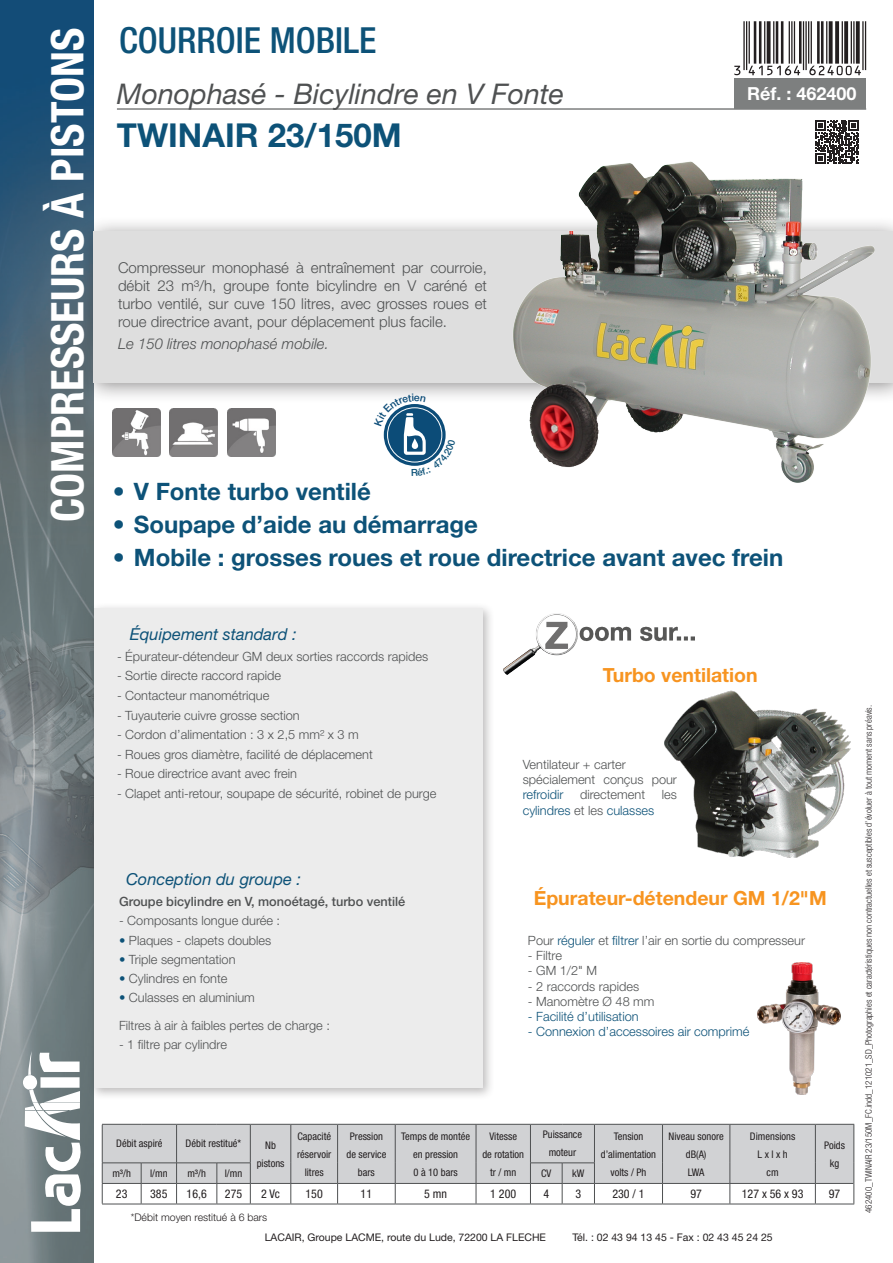
<style>
.page{position:relative;width:893px;height:1263px;background:#fff}
.page>*{position:absolute;margin:0;border:0;box-sizing:border-box;transform-origin:0 0}
.t1{font:700 condensed 45px "Helvetica Neue LT Std";color:#fff}
.t2{font:500 condensed 36px "Helvetica Neue LT Std";color:#0d5278}
.t3{font:700 33px "Helvetica Neue LT Std";color:#0d5278}
.t4{font:italic 28.5px "Helvetica Neue LT Std";color:#4f5152}
.t5{font:700 24px "Helvetica Neue LT Std";color:#0d5278}
.t6{font:700 19.5px "Helvetica Neue LT Std";color:#f79420}
.t7{font:700 18px "Helvetica Neue LT Std";color:#fff}
.t8{font:italic 16.5px "Helvetica Neue LT Std";color:#0d5278}
.t9{font:300 15px/18px "Helvetica Neue LT Std";color:#4f5152;text-align:justify}
.t10{font:italic 300 15px "Helvetica Neue LT Std";color:#4f5152}
.t11{font:300 12.75px/27.8px "Helvetica Neue LT Std";color:#4f5152}
.t12{font:300 12.75px "Helvetica Neue LT Std";color:#0d5278}
.t13{font:500 12.75px "Helvetica Neue LT Std";color:#4f5152}
.t14{font:condensed 12px "Helvetica Neue LT Std";color:#231f20}
.t15{font:condensed 10.5px/18px "Helvetica Neue LT Std";color:#231f20;text-align:center}
.t16{font:10.5px "Helvetica Neue LT Std";color:#231f20}
.t17{font:300 10.5px "Helvetica Neue LT Std";color:#231f20}
.t18{font:300 condensed 9px "Helvetica Neue LT Std";color:#231f20}
.s1{font-weight:700;color:#0d5278}
.s2{color:#4f5152}
.s3{color:#0d5278}
</style>
<div class="page">
<img style="left:0;top:0;width:94px;height:1263px">
<div style="left:78px;top:216px;width:815px;height:188px;background:#231f20;opacity:.5"></div>
<div style="left:94px;top:232px;width:799px;height:151px;background:#dedede"></div>
<div style="left:87px;top:602px;width:408px;height:498px;background:#231f20;opacity:.3"></div>
<div style="left:94px;top:608px;width:389px;height:480px;background:#ececec"></div>
<hr style="left:117px;top:108px;width:749px;height:2px;background:#7d7f7f">
<div style="left:734px;top:79px;width:132px;height:30px;background:#7d7f7f"></div>
<svg style="left:102px;top:1124px;width:752px;height:80px"></svg>
<hr style="left:530px;top:1183px;width:32px;height:1px;background:#4f5152">
<hr style="left:562px;top:1183px;width:32px;height:1px;background:#4f5152">
<svg style="left:815px;top:120px;width:44px;height:38px"></svg>
<img style="left:113px;top:409px;width:47px;height:48px">
<img style="left:170px;top:409px;width:48px;height:48px">
<img style="left:227px;top:409px;width:48px;height:48px">
<img style="left:503px;top:613px;width:191px;height:61px">
<svg style="left:23px;top:1050px;width:58px;height:182px"></svg>
<img style="left:507px;top:158px;width:375px;height:325px">
<img style="left:664px;top:690px;width:187px;height:168px">
<img style="left:757px;top:962px;width:84px;height:132px">
<svg style="left:734px;top:21px;width:132px;height:54px"></svg>
<svg style="left:374px;top:394px;width:81px;height:72px"></svg>
<h1 class="t1" style="left:40px;top:522px;width:496px;rotate:-90deg">COMPRESSEURS À PISTONS</h1>
<h2 class="t2" style="left:119px;top:19px;width:259px">COURROIE MOBILE</h2>
<h3 class="t4" style="left:117px;top:77px;width:449px">Monophasé - Bicylindre en V Fonte</h3>
<h3 class="t3" style="left:117px;top:115px;width:286px">TWINAIR 23/150M</h3>
<h3 class="t7" style="left:747px;top:83px;width:111px">Réf. : 462400</h3>
<p class="t9" style="left:118px;top:258px;width:370px">Compresseur monophasé à entraînement par courroie, débit 23 m³/h, groupe fonte bicylindre en V caréné et turbo ventilé, sur cuve 150 litres, avec grosses roues et roue directrice avant, pour déplacement plus facile.</p>
<p class="t10" style="left:118px;top:335px;width:212px">Le 150 litres monophasé mobile.</p>
<h3 class="t5" style="left:113px;top:476px;width:260px">• V Fonte turbo ventilé</h3>
<h3 class="t5" style="left:113px;top:509px;width:367px">• Soupape d’aide au démarrage</h3>
<h3 class="t5" style="left:113px;top:542px;width:672px">• Mobile : grosses roues et roue directrice avant avec frein</h3>
<p class="t8" style="left:130px;top:624px;width:168px">Équipement standard :</p>
<p class="t11" style="left:117px;top:642px;width:313px">- Épurateur-détendeur GM deux sorties raccords rapides</p>
<p class="t11" style="left:117px;top:662px;width:166px">- Sortie directe raccord rapide</p>
<p class="t11" style="left:117px;top:681px;width:154px">- Contacteur manométrique</p>
<p class="t11" style="left:117px;top:701px;width:184px">- Tuyauterie cuivre grosse section</p>
<p class="t11" style="left:117px;top:720px;width:243px">- Cordon d’alimentation : 3 x 2,5 mm² x 3 m</p>
<p class="t11" style="left:117px;top:740px;width:257px">- Roues gros diamètre, facilité de déplacement</p>
<p class="t11" style="left:117px;top:759px;width:182px">- Roue directrice avant avec frein</p>
<p class="t11" style="left:117px;top:779px;width:321px">- Clapet anti-retour, soupape de sécurité, robinet de purge</p>
<p class="t8" style="left:126px;top:870px;width:177px">Conception du groupe :</p>
<p class="t13" style="left:119px;top:894px;width:288px">Groupe bicylindre en V, monoétagé, turbo ventilé</p>
<p class="t11" style="left:119px;top:907px;width:163px">- Composants longue durée :</p>
<p class="t11" style="left:119px;top:926px;width:154px"><span class="s1">•</span> Plaques - clapets doubles</p>
<p class="t11" style="left:119px;top:945px;width:118px"><span class="s1">•</span> Triple segmentation</p>
<p class="t11" style="left:119px;top:964px;width:110px"><span class="s1">•</span> Cylindres en fonte</p>
<p class="t11" style="left:119px;top:984px;width:212px"><span class="s1">•</span> Culasses en aluminium<br>Filtres à air à faibles pertes de charge :</p>
<p class="t11" style="left:119px;top:1031px;width:109px">- 1 filtre par cylindre</p>
<h3 class="t6" style="left:603px;top:663px;width:156px">Turbo ventilation</h3>
<p class="t11" style="left:523px;top:756px;width:156px;line-height:15.3px">Ventilateur + carter spécialement conçus pour</p>
<p class="t12" style="left:523px;top:787px;width:42px">refroidir</p>
<p class="t11" style="left:580px;top:781px;width:66px">directement</p>
<p class="t11" style="left:662px;top:781px;width:17px">les</p>
<p class="t12" style="left:523px;top:802px;width:133px">cylindres <span class="s2">et les</span> culasses</p>
<h3 class="t6" style="left:534px;top:886px;width:294px">Épurateur-détendeur GM 1/2"M</h3>
<p class="t11" style="left:528px;top:926px;width:279px">Pour <span class="s3">réguler</span> et <span class="s3">filtrer</span> l’air en sortie du compresseur</p>
<p class="t11" style="left:528px;top:941px;width:36px">- Filtre</p>
<p class="t11" style="left:528px;top:956px;width:71px">- GM 1/2" M</p>
<p class="t11" style="left:528px;top:972px;width:113px">- 2 raccords rapides</p>
<p class="t11" style="left:528px;top:987px;width:128px">- Manomètre Ø 48 mm</p>
<p class="t12" style="left:528px;top:1009px;width:112px">- Facilité d’utilisation</p>
<p class="t12" style="left:528px;top:1024px;width:223px">- Connexion d’accessoires air comprimé</p>
<p class="t15" style="left:116px;top:1134px;width:48px">Débit aspiré</p>
<p class="t15" style="left:186px;top:1134px;width:57px">Débit restitué*</p>
<p class="t15" style="left:257px;top:1136px;width:29px">Nb pistons</p>
<p class="t15" style="left:297px;top:1127px;width:36px">Capacité réservoir litres</p>
<p class="t15" style="left:346px;top:1127px;width:41px">Pression de service bars</p>
<p class="t15" style="left:401px;top:1127px;width:70px">Temps de montée en pression<br>0 à 10 bars</p>
<p class="t15" style="left:482px;top:1127px;width:43px">Vitesse<br>de rotation tr / mn</p>
<p class="t15" style="left:543px;top:1125px;width:41px">Puissance moteur</p>
<p class="t15" style="left:601px;top:1127px;width:57px">Tension d’alimentation volts / Ph</p>
<p class="t15" style="left:669px;top:1127px;width:57px">Niveau sonore dB(A)<br>LWA</p>
<p class="t15" style="left:750px;top:1127px;width:47px">Dimensions<br>L x l x h<br>cm</p>
<p class="t15" style="left:824px;top:1136px;width:22px">Poids kg</p>
<p class="t15" style="left:112px;top:1164px;width:20px">m³/h</p>
<p class="t15" style="left:150px;top:1164px;width:19px">l/mn</p>
<p class="t15" style="left:187px;top:1164px;width:20px">m³/h</p>
<p class="t15" style="left:225px;top:1164px;width:19px">l/mn</p>
<p class="t15" style="left:541px;top:1164px;width:12px">CV</p>
<p class="t15" style="left:572px;top:1164px;width:14px">kW</p>
<p class="t14" style="left:116px;top:1187px;width:13px">23</p>
<p class="t14" style="left:150px;top:1187px;width:19px">385</p>
<p class="t14" style="left:187px;top:1187px;width:22px">16,6</p>
<p class="t14" style="left:225px;top:1187px;width:19px">275</p>
<p class="t14" style="left:261px;top:1187px;width:20px">2 Vc</p>
<p class="t14" style="left:306px;top:1187px;width:19px">150</p>
<p class="t14" style="left:361px;top:1187px;width:13px">11</p>
<p class="t14" style="left:424px;top:1187px;width:24px">5 mn</p>
<p class="t14" style="left:490px;top:1187px;width:27px">1 200</p>
<p class="t14" style="left:543px;top:1187px;width:7px">4</p>
<p class="t14" style="left:575px;top:1187px;width:7px">3</p>
<p class="t14" style="left:612px;top:1187px;width:34px">230 / 1</p>
<p class="t14" style="left:690px;top:1187px;width:13px">97</p>
<p class="t14" style="left:742px;top:1187px;width:63px">127 x 56 x 93</p>
<p class="t14" style="left:829px;top:1187px;width:13px">97</p>
<p class="t17" style="left:131px;top:1210px;width:138px">*Débit moyen restitué à 6 bars</p>
<p class="t16" style="left:265px;top:1231px;width:283px">LACAIR, Groupe LACME, route du Lude, 72200 LA FLECHE</p>
<p class="t16" style="left:572px;top:1231px;width:202px">Tél. : 02 43 94 13 45 - Fax : 02 43 45 24 25</p>
<p class="t18" style="left:863px;top:1213px;width:509px;rotate:-90deg">462400_TWINAIR 23/150M_FC.indd_121021_SD_Photographies et caractéristiques non contractuelles et susceptibles d’évoluer à tout moment sans préavis.</p>
</div>
